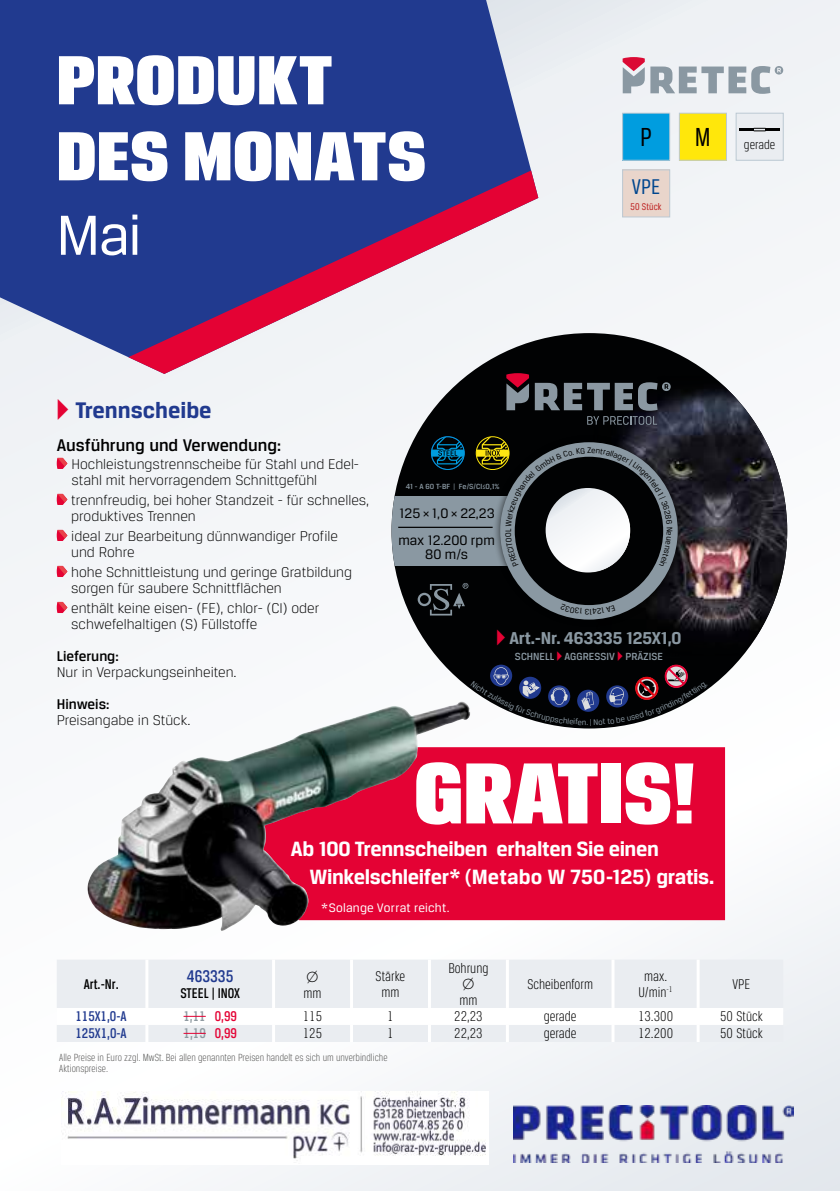
<style>
.page{position:relative;width:840px;height:1191px;background:#fff}
.page>*{position:absolute;margin:0;border:0;box-sizing:border-box;transform-origin:0 0}
.t1{font:92.2px "Breuer Headline";color:#fff}
.t2{font:74px/76px "Breuer Headline";letter-spacing:.005em;color:#fff}
.t3{font:60px "Breuer Text";color:#fff}
.t4{font:27.8px "Breuer Condensed";color:#000}
.t5{font:700 24px "Breuer Text";color:#213a8f}
.t6{font:22.6px "Breuer Condensed";color:#00468e}
.t7{font:700 22px/28.2px "Breuer Text";letter-spacing:-.015em;color:#fff}
.t8{font:700 18.2px "Breuer Text";letter-spacing:-.01em;color:#8a98a2}
.t9{font:500 18px "Breuer Text";color:#000}
.t10{font:500 18px "Breuer Condensed";color:#213a8f}
.t11{font:300 15px/16px "Breuer Text";color:#000}
.t12{font:300 15px/16px "Breuer Condensed";color:#000;text-align:center}
.t13{font:500 15px "Breuer Text";color:#000}
.t14{font:500 15px "Breuer Condensed";color:#000}
.t15{font:500 15px "Breuer Condensed";color:#213a8f}
.t16{font:500 15px "Breuer Condensed";color:#8e99a0}
.t17{font:14.6px/14.6px "Breuer Text";color:#000;text-align:center}
.t18{font:300 13.8px "Breuer Condensed";color:#000}
.t19{font:13.2px "Breuer Text";letter-spacing:.015em;color:#fff}
.t20{font:300 11px/11px "Breuer Condensed";color:#575756}
.t21{font:500 11px "Breuer Text";color:#8a98a2}
.t22{font:10.4px "Breuer Condensed";letter-spacing:.01em;color:#bd1d1d}
.t23{font:8.6px "Breuer Text";color:#000}
.t24{font:8.6px "Breuer Text";color:#8a98a2}
.t25{font:500 8px "Breuer Text";color:#8a98a2}
.s1{font-family:"European Pi Three";font-weight:400;color:#e40234}
.s2{color:#e40234}
</style>
<div class="page">
<div style="left:0;top:0;width:839px;height:1191px;background:#f3f5f8"></div>
<svg style="left:0;top:0;width:538px;height:357px;background:#304796"></svg>
<svg style="left:128px;top:170px;width:410px;height:204px"></svg>
<img style="left:513px;top:1105px;width:280px;height:57px">
<svg style="left:57px;top:458px;width:10px;height:11px"></svg>
<svg style="left:57px;top:494px;width:10px;height:11px"></svg>
<svg style="left:57px;top:530px;width:10px;height:11px"></svg>
<svg style="left:57px;top:566px;width:10px;height:11px"></svg>
<svg style="left:57px;top:602px;width:10px;height:11px"></svg>
<hr style="left:145px;top:959px;width:3px;height:49px;background:#fff">
<hr style="left:272px;top:959px;width:3px;height:49px;background:#fff">
<hr style="left:350px;top:959px;width:3px;height:49px;background:#fff">
<hr style="left:427px;top:959px;width:3px;height:49px;background:#fff">
<hr style="left:505px;top:959px;width:3px;height:49px;background:#fff">
<hr style="left:611px;top:959px;width:3px;height:49px;background:#fff">
<hr style="left:145px;top:1025px;width:3px;height:17px;background:#fff">
<hr style="left:272px;top:1025px;width:3px;height:17px;background:#fff">
<hr style="left:350px;top:1025px;width:3px;height:17px;background:#fff">
<hr style="left:427px;top:1025px;width:3px;height:17px;background:#fff">
<hr style="left:505px;top:1025px;width:3px;height:17px;background:#fff">
<hr style="left:611px;top:1025px;width:3px;height:17px;background:#fff">
<hr style="left:696px;top:959px;width:3px;height:49px;background:#fff">
<hr style="left:696px;top:1025px;width:3px;height:17px;background:#fff">
<div style="left:57px;top:1008px;width:725px;height:16px;background:#fff"></div>
<svg style="left:183px;top:1033px;width:23px;height:1px"></svg>
<svg style="left:622px;top:57px;width:22px;height:36px"></svg>
<svg style="left:650px;top:66px;width:132px;height:28px"></svg>
<div style="left:622px;top:113px;width:47px;height:47px;background:#009ddf"></div>
<div style="left:621px;top:113px;width:48px;height:48px;border:1px solid #bcc9d3"></div>
<div style="left:679px;top:113px;width:47px;height:47px;background:#ffe70b"></div>
<div style="left:678px;top:113px;width:48px;height:48px;border:1px solid #bcc9d3"></div>
<div style="left:735px;top:113px;width:47px;height:47px;background:#eaedf1"></div>
<hr style="left:739px;top:128px;width:14px;height:3px;background:#000">
<hr style="left:765px;top:128px;width:14px;height:3px;background:#000">
<svg style="left:753px;top:128px;width:12px;height:4px"></svg>
<div style="left:735px;top:113px;width:48px;height:48px;border:1px solid #bcc9d3"></div>
<div style="left:622px;top:170px;width:47px;height:47px;background:#e9d5cb"></div>
<div style="left:621px;top:169px;width:48px;height:48px;border:1px solid #bcc9d3"></div>
<svg style="left:391px;top:333px;width:395px;height:395px"></svg>
<hr style="left:398px;top:527px;width:94px;height:1px;background:#000">
<div style="left:430px;top:436px;width:34px;height:34px;border:1px solid #009ddf;border-radius:50%"></div>
<svg style="left:431px;top:437px;width:33px;height:27px"></svg>
<div style="left:475px;top:436px;width:34px;height:34px;border:1px solid #ffe70b;border-radius:50%"></div>
<svg style="left:417px;top:583px;width:51px;height:32px;background:#222629"></svg>
<div style="left:545px;top:488px;width:85px;height:84px;background:#f7f8fa;border-radius:42px"></div>
<div style="left:460px;top:747px;width:264px;height:173px;background:#e40234"></div>
<img style="left:87px;top:701px;width:373px;height:230px">
<img style="left:62px;top:1091px;width:426px;height:73px">
<svg style="left:505px;top:533px;width:13px;height:33px"></svg>
<svg style="left:476px;top:437px;width:108px;height:89px;background:#494d47"></svg>
<svg style="left:591px;top:448px;width:81px;height:118px"></svg>
<svg style="left:560px;top:604px;width:55px;height:10px"></svg>
<svg style="left:470px;top:663px;width:237px;height:62px"></svg>
<h2 class="t2" style="left:57px;top:41px;width:371px">PRODUKT<br>DES MONATS</h2>
<h3 class="t3" style="left:57px;top:202px;width:86px">Mai</h3>
<h3 class="t4" style="left:640px;top:122px;width:13px">P</h3>
<p class="t18" style="left:694px;top:137px;width:82px"><sup>M</sup> gerade</p>
<h3 class="t6" style="left:631px;top:174px;width:30px">VPE</h3>
<p class="t22" style="left:630px;top:201px;width:33px">50 Stück</p>
<h3 class="t5" style="left:57px;top:397px;width:156px"><span class="s1">A</span> Trennscheibe</h3>
<p class="t9" style="left:57px;top:435px;width:226px">Ausführung und Verwendung:</p>
<p class="t11" style="left:71px;top:456px;width:289px">Hochleistungstrennscheibe für Stahl und Edel&shy;stahl mit hervorragendem Schnittgefühl</p>
<p class="t11" style="left:71px;top:492px;width:299px">trennfreudig, bei hoher Standzeit - für schnelles, produktives Trennen</p>
<p class="t11" style="left:71px;top:528px;width:268px">ideal zur Bearbeitung dünnwandiger Profile und Rohre</p>
<p class="t11" style="left:71px;top:564px;width:282px">hohe Schnittleistung und geringe Gratbildung sorgen für saubere Schnittflächen</p>
<p class="t11" style="left:71px;top:600px;width:249px">enthält keine eisen- (FE), chlor- (CI) oder schwefelhaltigen (S) Füllstoffe</p>
<p class="t13" style="left:57px;top:648px;width:63px">Lieferung:</p>
<p class="t11" style="left:57px;top:664px;width:181px">Nur in Verpackungseinheiten.</p>
<p class="t13" style="left:57px;top:696px;width:54px">Hinweis:</p>
<p class="t11" style="left:57px;top:712px;width:135px">Preisangabe in Stück.</p>
<p class="t25" style="left:405px;top:482px;width:95px">41 - A 60 T-BF | Fe/S/CI≤0,1%</p>
<p class="t17" style="left:399px;top:505px;width:97px">125 × 1,0 × 22,23</p>
<p class="t17" style="left:398px;top:532px;width:98px">max 12.200 rpm<br>80 m/s</p>
<p class="t23" style="left:503px;top:532px;width:5px;rotate:-90deg">L</p>
<p class="t23" style="left:587px;top:445px;width:6px">Z</p>
<p class="t8" style="left:496px;top:627px;width:187px"><span class="s1">A</span> Art.-Nr. 463335 125X1,0</p>
<p class="t21" style="left:514px;top:650px;width:149px">SCHNELL <span class="s1">A</span> AGGRESSIV <span class="s1">A</span> PRÄZISE</p>
<p class="t24" style="left:586px;top:717px;width:7px">. |</p>
<p class="t14" style="left:84px;top:975px;width:37px">Art.-Nr.</p>
<h1 class="t1" style="left:414px;top:742px;width:283px">GRATIS!</h1>
<h3 class="t7" style="left:309px;top:834px;width:406px;text-indent:-18px">Ab 100 Trennscheiben erhalten Sie einen<br>Winkelschleifer* (Metabo W 750-125) gratis.</h3>
<p class="t19" style="left:321px;top:900px;width:130px">*Solange Vorrat reicht.</p>
<p class="t10" style="left:187px;top:966px;width:48px">463335</p>
<p class="t14" style="left:180px;top:984px;width:61px">STEEL | INOX</p>
<p class="t12" style="left:303px;top:985px;width:19px">mm</p>
<p class="t12" style="left:375px;top:967px;width:31px">Stärke mm</p>
<p class="t12" style="left:448px;top:951px;width:42px;line-height:32px">Bohrung mm</p>
<p class="t12" style="left:527px;top:975px;width:67px">Scheibenform</p>
<p class="t12" style="left:638px;top:967px;width:36px">max.<br>U/min<sup>-1</sup></p>
<p class="t12" style="left:732px;top:975px;width:19px">VPE</p>
<p class="t15" style="left:75px;top:1008px;width:53px">115X1,0-A</p>
<p class="t16" style="left:183px;top:1008px;width:55px">1,11 <span class="s2">0,99</span></p>
<p class="t12" style="left:303px;top:1008px;width:21px">115</p>
<p class="t12" style="left:387px;top:1008px;width:8px">1</p>
<p class="t12" style="left:454px;top:1008px;width:30px">22,23</p>
<p class="t12" style="left:543px;top:1008px;width:34px">gerade</p>
<p class="t12" style="left:637px;top:1008px;width:37px">13.300</p>
<p class="t12" style="left:719px;top:1008px;width:44px">50 Stück</p>
<p class="t15" style="left:75px;top:1025px;width:53px">125X1,0-A</p>
<p class="t16" style="left:183px;top:1025px;width:55px">1,19 <span class="s2">0,99</span></p>
<p class="t12" style="left:303px;top:1025px;width:21px">125</p>
<p class="t12" style="left:387px;top:1025px;width:8px">1</p>
<p class="t12" style="left:454px;top:1025px;width:30px">22,23</p>
<p class="t12" style="left:543px;top:1025px;width:34px">gerade</p>
<p class="t12" style="left:637px;top:1025px;width:37px">12.200</p>
<p class="t12" style="left:719px;top:1025px;width:44px">50 Stück</p>
<p class="t20" style="left:59px;top:1051px;width:329px">Alle Preise in Euro zzgl. MwSt. Bei allen genannten Preisen handelt es sich um unverbindliche<br>Aktionspreise.</p>
</div>
